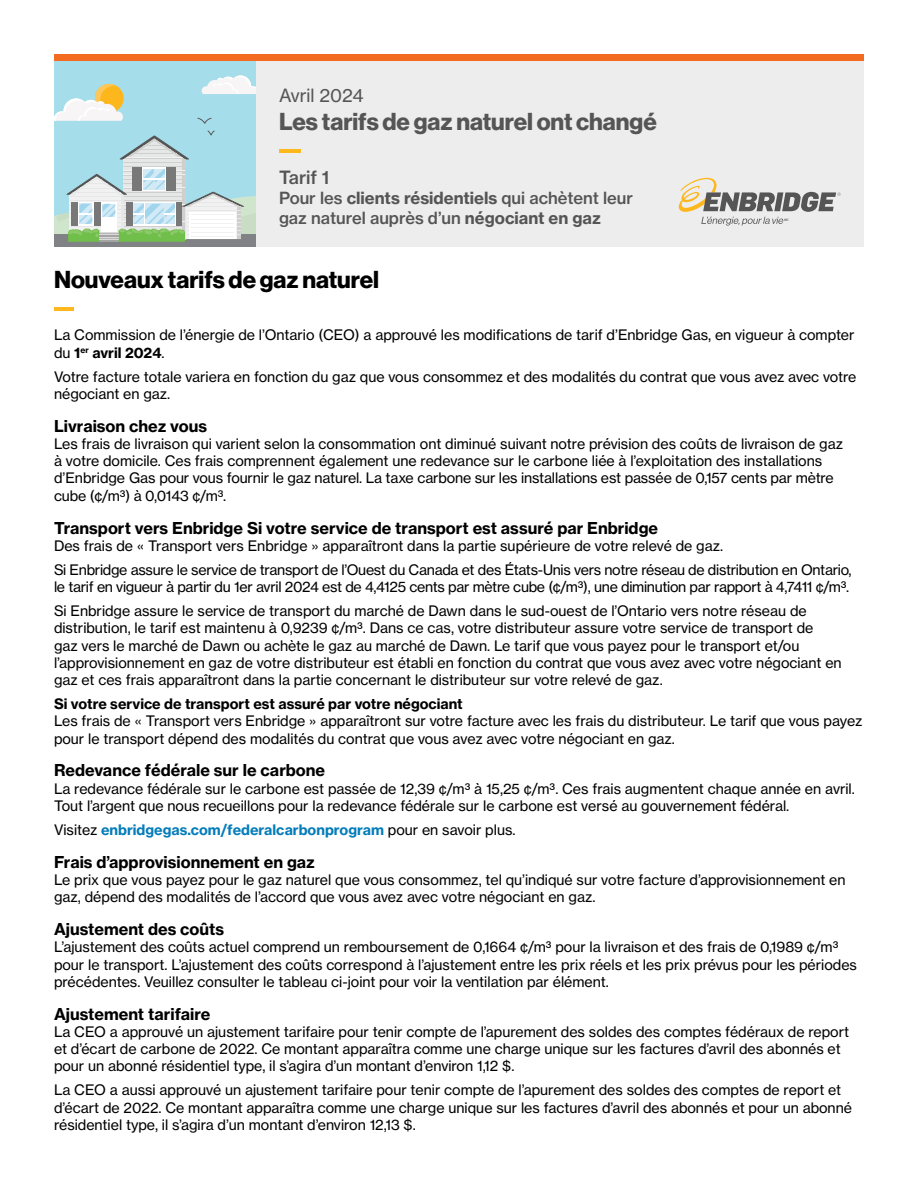
<style>
.page{position:relative;width:918px;height:1188px;background:#fff}
.page>*{position:absolute;margin:0;border:0;box-sizing:border-box;transform-origin:0 0}
.t1{font:24px "N Haas Grotesk DS Std 75 Bd";color:#555}
.t2{font:24px "N Haas Grotesk DS Std 75 Bd";color:#000}
.Date{font:18px "N Haas Grotesk TX Std 55 Rg";color:#555}
.t3{font:18px "N Haas Grotesk TX Std 65 Md";color:#555}
.t4{font:16.5px/19.8px "N Haas Grotesk TX Std 65 Md";color:#555}
.Heading{font:16.2px "N Haas Grotesk TX Std 75 Bd";color:#000}
.Body{font:14.25px/17.2px "N Haas Grotesk TX Std 55 Rg";color:#000}
.Body-2{font:14.25px/17.2px "N Haas Grotesk TX Std 55 Rg";letter-spacing:-.02em;color:#000}
.Body-3{font:14.25px "N Haas Grotesk TX Std 75 Bd";color:#047dba}
.Body-4{font:14.25px "N Haas Grotesk TX Std 75 Bd";color:#000}
.s1{font-family:"N Haas Grotesk TX Std 75 Bd"}
.s2{font-family:"N Haas Grotesk TX Std 55 Rg";color:#000}
</style>
<div class="page">
<div style="left:54px;top:54px;width:810px;height:8px;background:#f36a21"></div>
<div style="left:54px;top:62px;width:202px;height:185px;background:#a5ddea"></div>
<svg style="left:201px;top:75px;width:55px;height:19px"></svg>
<svg style="left:54px;top:84px;width:69px;height:37px"></svg>
<div style="left:54px;top:235px;width:202px;height:12px;background:#808285"></div>
<svg style="left:120px;top:135px;width:69px;height:25px"></svg>
<div style="left:123px;top:160px;width:62px;height:80px;background:#e6e7e7"></div>
<hr style="left:182px;top:160px;width:3px;height:80px;background:#cfcfce">
<hr style="left:123px;top:145px;width:62px;height:1px;background:#cfcfce">
<hr style="left:123px;top:149px;width:62px;height:1px;background:#cfcfce">
<hr style="left:123px;top:153px;width:62px;height:1px;background:#f1f1f1">
<hr style="left:123px;top:154px;width:62px;height:1px;background:#cfcfce">
<hr style="left:123px;top:158px;width:62px;height:1px;background:#cfcfce">
<hr style="left:123px;top:162px;width:62px;height:1px;background:#cfcfce">
<hr style="left:123px;top:166px;width:62px;height:1px;background:#cfcfce">
<div style="left:133px;top:167px;width:9px;height:24px;background:#787878"></div>
<div style="left:142px;top:167px;width:25px;height:24px;background:#fff"></div>
<div style="left:167px;top:167px;width:9px;height:24px;background:#787878"></div>
<svg style="left:197px;top:118px;width:15px;height:6px"></svg>
<svg style="left:208px;top:130px;width:7px;height:6px"></svg>
<svg style="left:54px;top:169px;width:202px;height:73px"></svg>
<div style="left:190px;top:212px;width:46px;height:27px;background:#fff"></div>
<hr style="left:192px;top:215px;width:42px;height:1px;background:#f1f1f1">
<hr style="left:192px;top:219px;width:42px;height:1px;background:#f1f1f1">
<hr style="left:192px;top:223px;width:42px;height:1px;background:#f1f1f1">
<hr style="left:192px;top:227px;width:42px;height:1px;background:#f1f1f1">
<hr style="left:192px;top:232px;width:42px;height:1px;background:#f1f1f1">
<hr style="left:192px;top:236px;width:42px;height:1px;background:#f1f1f1">
<div style="left:256px;top:62px;width:608px;height:185px;background:#ededed"></div>
<hr style="left:279px;top:150px;width:22px;height:3px;background:#ffb81c">
<svg style="left:679px;top:178px;width:162px;height:48px"></svg>
<hr style="left:54px;top:308px;width:19px;height:3px;background:#ffb81c">
<p class="Date" style="left:279px;top:84px;width:86px">Avril 2024</p>
<p class="t1" style="left:279px;top:108px;width:379px">Les tarifs de gaz naturel ont changé</p>
<p class="t3" style="left:279px;top:167px;width:52px">Tarif 1</p>
<p class="t4" style="left:279px;top:188px;width:355px">Pour les <span class="s1">clients résidentiels</span> qui achètent leur gaz naturel auprès d’un <span class="s1">négociant en gaz</span></p>
<p class="t2" style="left:54px;top:265px;width:327px">Nouveaux tarifs de gaz naturel</p>
<p class="Body" style="left:54px;top:326px;width:802px">La Commission de l’énergie de l’Ontario (CEO) a approuvé les modifications de tarif d’Enbridge Gas, en vigueur à compter du <span class="s1">1</span><sup>er</sup> <span class="s1">avril 2024</span>.</p>
<p class="Body" style="left:54px;top:368px;width:804px">Votre facture totale variera en fonction du gaz que vous consommez et des modalités du contrat que vous avez avec votre négociant en gaz.</p>
<p class="Heading" style="left:54px;top:416px;width:155px">Livraison chez vous</p>
<p class="Body" style="left:54px;top:435px;width:791px">Les frais de livraison qui varient selon la consommation ont diminué suivant notre prévision des coûts de livraison de gaz à votre domicile. Ces frais comprennent également une redevance sur le carbone liée à l’exploitation des installations d’Enbridge Gas pour vous fournir le gaz naturel. La taxe carbone sur les installations est passée de 0,157 cents par mètre cube (¢/m³) à 0,0143 ¢/m³.</p>
<p class="Heading" style="left:54px;top:517px;width:606px">Transport vers Enbridge Si votre service de transport est assuré par Enbridge</p>
<p class="Body" style="left:54px;top:537px;width:671px">Des frais de « Transport vers Enbridge » apparaîtront dans la partie supérieure de votre relevé de gaz.</p>
<p class="Body-2" style="left:54px;top:561px;width:799px">Si Enbridge assure le service de transport de l’Ouest du Canada et des États-Unis vers notre réseau de distribution en Ontario, le tarif en vigueur à partir du 1er avril 2024 est de 4,4125 cents par mètre cube (¢/m³), une diminution par rapport à 4,7411 ¢/m³.</p>
<p class="Body" style="left:54px;top:602px;width:789px">Si Enbridge assure le service de transport du marché de Dawn dans le sud-ouest de l’Ontario vers notre réseau de distribution, le tarif est maintenu à 0,9239 ¢/m³. Dans ce cas, votre distributeur assure votre service de transport de<br>gaz vers le marché de Dawn ou achète le gaz au marché de Dawn. Le tarif que vous payez pour le transport et/ou l’approvisionnement en gaz de votre distributeur est établi en fonction du contrat que vous avez avec votre négociant en gaz et ces frais apparaîtront dans la partie concernant le distributeur sur votre relevé de gaz.</p>
<p class="Body-4" style="left:54px;top:695px;width:410px">Si votre service de transport est assuré par votre négociant</p>
<p class="Body" style="left:54px;top:712px;width:810px">Les frais de « Transport vers Enbridge » apparaîtront sur votre facture avec les frais du distributeur. Le tarif que vous payez pour le transport dépend des modalités du contrat que vous avez avec votre négociant en gaz.</p>
<p class="Heading" style="left:54px;top:760px;width:273px">Redevance fédérale sur le carbone</p>
<p class="Body" style="left:54px;top:780px;width:802px">La redevance fédérale sur le carbone est passée de 12,39 ¢/m³ à 15,25 ¢/m³. Ces frais augmentent chaque année en avril.<br>Tout l’argent que nous recueillons pour la redevance fédérale sur le carbone est versé au gouvernement fédéral.</p>
<p class="Body-3" style="left:54px;top:821px;width:463px"><span class="s2">Visitez</span> enbridgegas.com/federalcarbonprogram <span class="s2">pour en savoir plus.</span></p>
<p class="Heading" style="left:54px;top:852px;width:262px">Frais d’approvisionnement en gaz</p>
<p class="Body" style="left:54px;top:871px;width:793px">Le prix que vous payez pour le gaz naturel que vous consommez, tel qu’indiqué sur votre facture d’approvisionnement en gaz, dépend des modalités de l’accord que vous avez avec votre négociant en gaz.</p>
<p class="Heading" style="left:54px;top:919px;width:172px">Ajustement des coûts</p>
<p class="Body" style="left:54px;top:938px;width:805px">L’ajustement des coûts actuel comprend un remboursement de 0,1664 ¢/m³ pour la livraison et des frais de 0,1989 ¢/m³ pour le transport. L’ajustement des coûts correspond à l’ajustement entre les prix réels et les prix prévus pour les périodes précédentes. Veuillez consulter le tableau ci-joint pour voir la ventilation par élément.</p>
<p class="Heading" style="left:54px;top:1004px;width:158px">Ajustement tarifaire</p>
<p class="Body" style="left:54px;top:1023px;width:797px">La CEO a approuvé un ajustement tarifaire pour tenir compte de l’apurement des soldes des comptes fédéraux de report et d’écart de carbone de 2022. Ce montant apparaîtra comme une charge unique sur les factures d’avril des abonnés et pour un abonné résidentiel type, il s’agira d’un montant d’environ 1,12 $.</p>
<p class="Body" style="left:54px;top:1082px;width:800px">La CEO a aussi approuvé un ajustement tarifaire pour tenir compte de l’apurement des soldes des comptes de report et d’écart de 2022. Ce montant apparaîtra comme une charge unique sur les factures d’avril des abonnés et pour un abonné résidentiel type, il s’agira d’un montant d’environ 12,13 $.</p>
</div>
